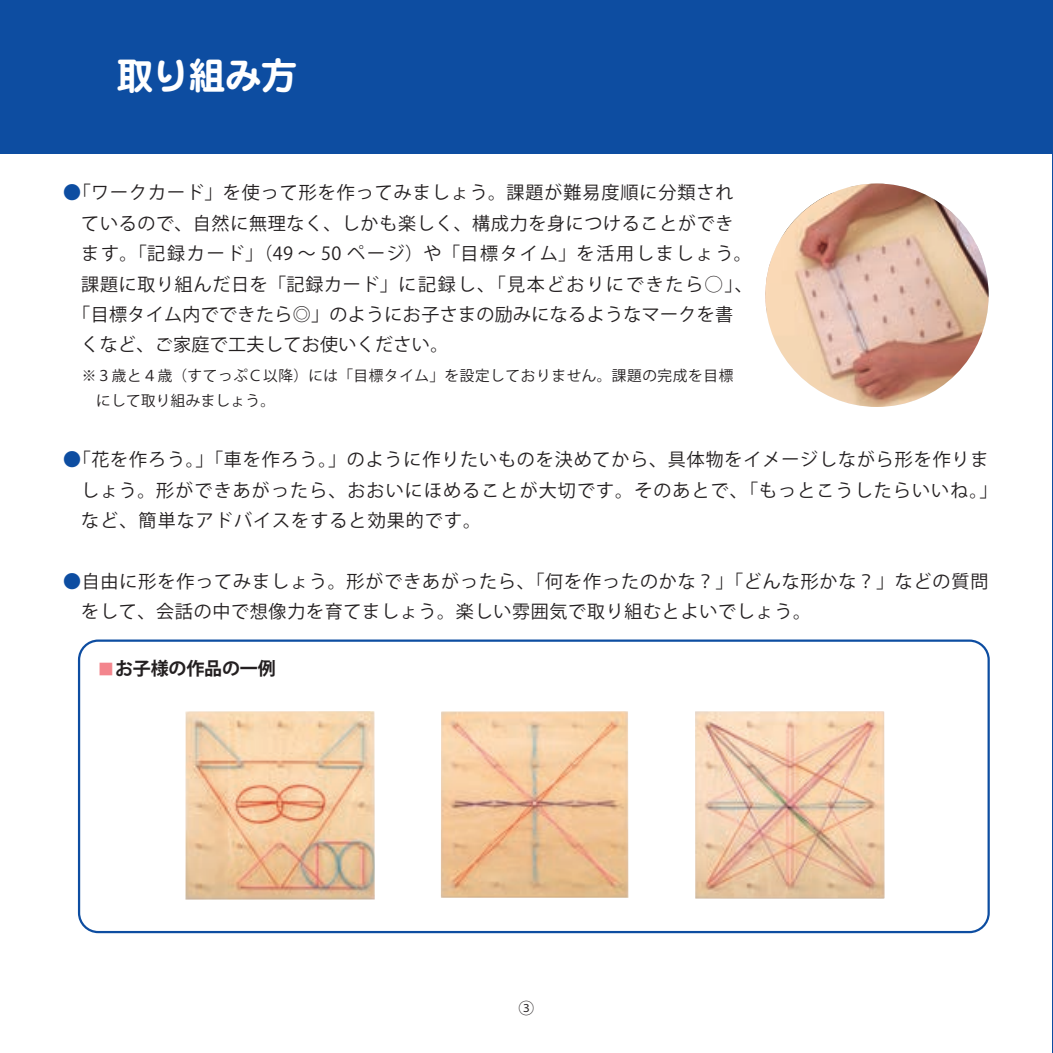
<style>
.page{position:relative;width:1053px;height:1053px;background:#fff}
.page>*{position:absolute;margin:0;border:0;box-sizing:border-box;transform-origin:0 0}
.t1{font:36px "FG Maru Gothic Ca U";color:#fff}
.t2{font:18px/30.4px "Koz Go Pr 6 N";letter-spacing:.05em;color:#231f20}
.t3{font:18px "Koz Go Pr 6 N";letter-spacing:.02em;color:#231f20}
.t4{font:18px "Koz Go Pr 6 N";letter-spacing:.1em;color:#231f20}
.t5{font:700 18px "Koz Go Pr 6 N";letter-spacing:-.01em;color:#231f20}
.t6{font:15.75px "Koz Go Pr 6 N";color:#231f20}
.t7{font:14.62px/25.4px "Koz Go Pr 6 N";letter-spacing:.045em;color:#231f20}
.s1{color:#0d4da1}
.s2{font-weight:400;font-size:15.75px;color:#f3858d}
</style>
<div class="page">
<div style="left:0;top:0;width:1052px;height:153px;background:#0d4da1"></div>
<img style="left:765px;top:183px;width:223px;height:224px;border-radius:112px">
<div style="left:78px;top:639px;width:911px;height:294px;border:2px solid #0d4da1;border-radius:19px"></div>
<img style="left:185px;top:711px;width:190px;height:188px">
<img style="left:695px;top:711px;width:189px;height:187px">
<img style="left:441px;top:711px;width:187px;height:186px">
<hr style="left:1052px;top:0;width:1px;height:1052px;background:#0d4da1">
<h1 class="t1" style="left:117px;top:58px;width:181px">取り組み方</h1>
<p class="t2" style="left:63px;top:178px;width:671px"><span class="s1">●</span>「ワークカード」を使って形を作ってみましょう。課題が難易度順に分類され</p>
<p class="t2" style="left:81px;top:208px;width:653px">ているので、自然に無理なく、しかも楽しく、構成力を身につけることができ</p>
<p class="t4" style="left:81px;top:243px;width:672px">ます。「記録カード」（49 ～ 50 ページ）や「目標タイム」を活用しましょう。</p>
<p class="t2" style="left:81px;top:269px;width:673px">課題に取り組んだ日を「記録カード」に記録し、「見本どおりにできたら◯」、</p>
<p class="t3" style="left:72px;top:304px;width:662px">「目標タイム内でできたら◎」のようにお子さまの励みになるようなマークを書</p>
<p class="t3" style="left:81px;top:334px;width:368px">くなど、ご家庭で工夫してお使いください。</p>
<p class="t7" style="left:81px;top:363px;width:653px">※３歳と４歳（すてっぷＣ以降）には「目標タイム」を設定しておりません。課題の完成を目標　にして取り組みましょう。</p>
<p class="t2" style="left:81px;top:445px;width:917px;text-indent:-18px"><span class="s1">●</span>「花を作ろう。」「車を作ろう。」のように作りたいものを決めてから、具体物をイメージしながら形を作りましょう。形ができあがったら、おおいにほめることが大切です。そのあとで、「もっとこうしたらいいね。」など、簡単なアドバイスをすると効果的です。</p>
<p class="t2" style="left:81px;top:566px;width:908px;text-indent:-18px"><span class="s1">●</span>自由に形を作ってみましょう。形ができあがったら、「何を作ったのかな？」「どんな形かな？」などの質問をして、会話の中で想像力を育てましょう。楽しい雰囲気で取り組むとよいでしょう。</p>
<p class="t5" style="left:98px;top:658px;width:179px"><span class="s2">■</span>お子様の作品の一例</p>
<p class="t6" style="left:518px;top:999px;width:17px">③</p>
</div>
